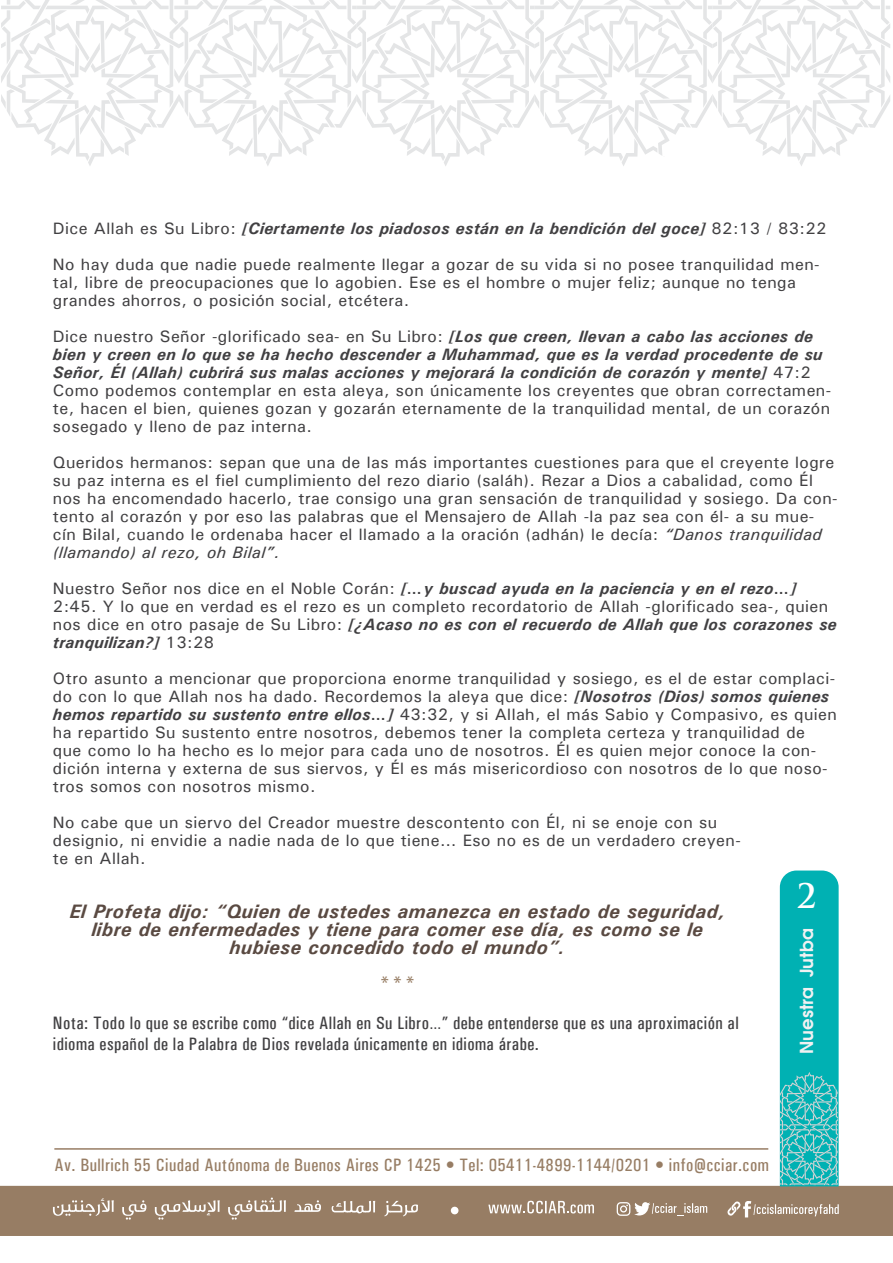
<style>
.page{position:relative;width:893px;height:1263px;background:#fff}
.page>*{position:absolute;margin:0;border:0;box-sizing:border-box;transform-origin:0 0}
.t1{font:700 33px "Trajan Pro";color:#fff}
.t2{font:italic 700 19.5px/18px "Univers";letter-spacing:.025em;color:#5a4a42;text-align:center}
.t3{font:500 19.5px "Univers";color:#977d64}
.t4{font:500 condensed 18px/21.6px "Univers";letter-spacing:.025em;color:#414042}
.t5{font:500 condensed 18px "Univers";letter-spacing:.025em;color:#977d64}
.t6{font:600 18px "Avant Garde";color:#f1f1f2}
.t7{font:500 16.5px/18px "Univers";letter-spacing:.025em;color:#414042}
.s1{font-weight:700;font-style:italic}
.s2{font-style:italic}
</style>
<div class="page">
<div style="left:0;top:1184px;width:893px;height:52px;background:#977d64"></div>
<svg style="left:1px;top:0;width:889px;height:166px"></svg>
<svg style="left:780px;top:870px;width:59px;height:316px;background:#19b5b7"></svg>
<div style="left:451px;top:1207px;width:7px;height:7px;background:#fff;border-radius:50%"></div>
<svg style="left:617px;top:1202px;width:90px;height:14px"></svg>
<svg style="left:727px;top:1201px;width:112px;height:16px;background:#af9b88"></svg>
<svg style="left:488px;top:1201px;width:106px;height:12px"></svg>
<svg style="left:332px;top:1201px;width:43px;height:12px"></svg>
<svg style="left:384px;top:1201px;width:34px;height:15px"></svg>
<svg style="left:53px;top:1198px;width:61px;height:18px"></svg>
<svg style="left:122px;top:1200px;width:24px;height:19px"></svg>
<svg style="left:155px;top:1200px;width:65px;height:19px"></svg>
<svg style="left:228px;top:1197px;width:58px;height:22px"></svg>
<svg style="left:294px;top:1200px;width:27px;height:12px"></svg>
<hr style="left:54px;top:1148px;width:714px;height:2px;background:#977d64">
<p class="t7" style="left:53px;top:210px;width:775px;line-height:36px">Dice Allah es Su Libro: <span class="s1">[Ciertamente los piadosos están en la bendición del goce]</span> 82:13 / 83:22<br>No hay duda que nadie puede realmente llegar a gozar de su vida si no posee tranquilidad men-</p>
<p class="t7" style="left:53px;top:273px;width:744px">tal, libre de preocupaciones que lo agobien. Ese es el hombre o mujer feliz; aunque no tenga grandes ahorros, o posición social, etcétera.</p>
<p class="t7" style="left:53px;top:327px;width:780px">Dice nuestro Señor -glorificado sea- en Su Libro: <span class="s1">[Los que creen, llevan a cabo las acciones de bien y creen en lo que se ha hecho descender a Muhammad, que es la verdad procedente de su Señor, Él (Allah) cubrirá sus malas acciones y mejorará la condición de corazón y mente]</span> 47:2<br>Como podemos contemplar en esta aleya, son únicamente los creyentes que obran correctamen&shy;te, hacen el bien, quienes gozan y gozarán eternamente de la tranquilidad mental, de un corazón sosegado y lleno de paz interna.</p>
<p class="t7" style="left:53px;top:453px;width:786px">Queridos hermanos: sepan que una de las más importantes cuestiones para que el creyente logre su paz interna es el fiel cumplimiento del rezo diario (saláh). Rezar a Dios a cabalidad, como Él nos ha encomendado hacerlo, trae consigo una gran sensación de tranquilidad y sosiego. Da con&shy;tento al corazón y por eso las palabras que el Mensajero de Allah -la paz sea con él- a su mue&shy;cín Bilal, cuando le ordenaba hacer el llamado a la oración (adhán) le decía: <span class="s2">“Danos tranquilidad (llamando) al rezo, oh Bilal”.</span></p>
<p class="t7" style="left:53px;top:579px;width:785px">Nuestro Señor nos dice en el Noble Corán: <span class="s1">[…y buscad ayuda en la paciencia y en el rezo…] </span>2:45. Y lo que en verdad es el rezo es un completo recordatorio de Allah -glorificado sea-, quien nos dice en otro pasaje de Su Libro: <span class="s1">[¿Acaso no es con el recuerdo de Allah que los corazones se tranquilizan?]</span> 13:28</p>
<p class="t7" style="left:53px;top:669px;width:785px">Otro asunto a mencionar que proporciona enorme tranquilidad y sosiego, es el de estar complaci&shy;do con lo que Allah nos ha dado. Recordemos la aleya que dice: <span class="s1">[Nosotros (Dios) somos quienes hemos repartido su sustento entre ellos…]</span> 43:32, y si Allah, el más Sabio y Compasivo, es quien ha repartido Su sustento entre nosotros, debemos tener la completa certeza y tranquilidad de que como lo ha hecho es lo mejor para cada uno de nosotros. Él es quien mejor conoce la con&shy;dición interna y externa de sus siervos, y Él es más misericordioso con nosotros de lo que noso&shy;tros somos con nosotros mismo.</p>
<p class="t7" style="left:53px;top:813px;width:689px">No cabe que un siervo del Creador muestre descontento con Él, ni se enoje con su designio, ni envidie a nadie nada de lo que tiene… Eso no es de un verdadero creyen&shy;te en Allah.</p>
<p class="t2" style="left:70px;top:902px;width:657px">El Profeta dijo: “Quien de ustedes amanezca en estado de seguridad, libre de enfermedades y tiene para comer ese día, es como se le hubiese concedido todo el mundo”.</p>
<p class="t3" style="left:378px;top:971px;width:39px">***</p>
<p class="t4" style="left:53px;top:1012px;width:687px">Nota: Todo lo que se escribe como “dice Allah en Su Libro…” debe entenderse que es una aproximación al idioma español de la Palabra de Dios revelada únicamente en idioma árabe.</p>
<h1 class="t1" style="left:796px;top:876px;width:21px">2</h1>
<p class="t6" style="left:794px;top:1054px;width:127px;rotate:-90deg">Nuestra Jutba</p>
<p class="t5" style="left:54px;top:1154px;width:716px">Av. Bullrich 55 Ciudad Autónoma de Buenos Aires CP 1425 • Tel: 05411-4899-1144/0201 • info@cciar.com</p>
</div>
